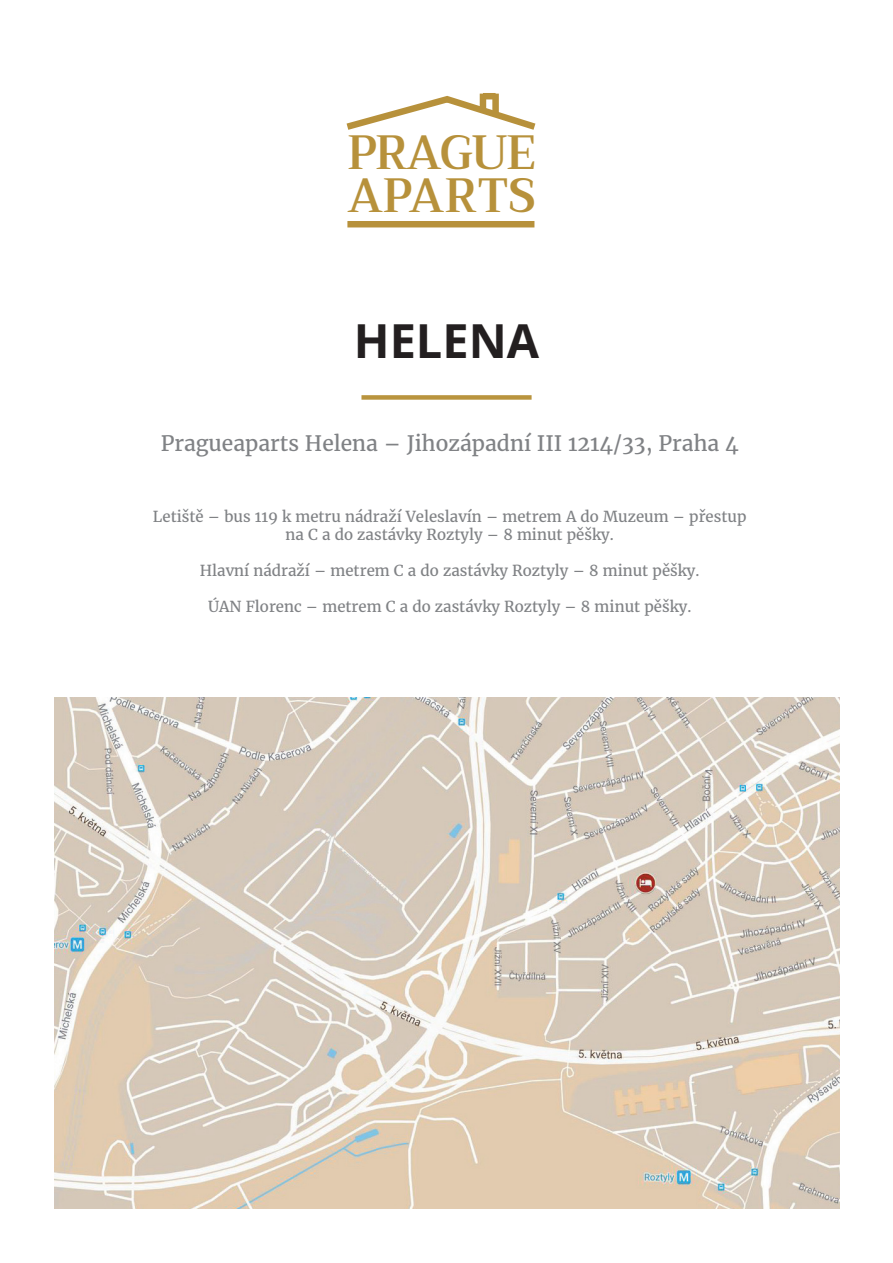
<style>
.page{position:relative;width:893px;height:1263px;background:#fff}
.page>*{position:absolute;margin:0;border:0;box-sizing:border-box;transform-origin:0 0}
.t1{font:700 46.95px "Open Sans";color:#231f20}
.t2{font:600 46.8px/43.3px "Trirong";letter-spacing:-.04em;color:#b7913b}
.t3{font:21px "Merriweather";color:#808285}
.t4{font:15px/18px "Merriweather";color:#808285;text-align:center}
</style>
<div class="page">
<svg style="left:346px;top:93px;width:190px;height:37px"></svg>
<div style="left:347px;top:221px;width:187px;height:6px;background:#b7913b"></div>
<div style="left:492px;top:94px;width:7px;height:19px;background:#b7913b"></div>
<div style="left:480px;top:94px;width:6px;height:18px;background:#b7913b"></div>
<div style="left:483px;top:93px;width:13px;height:6px;background:#b7913b"></div>
<div style="left:361px;top:395px;width:170px;height:5px;background:#b9943e"></div>
<img style="left:54px;top:697px;width:785px;height:512px">
<h2 class="t2" style="left:347px;top:131px;width:190px">PRAGUE<br>APARTS</h2>
<h1 class="t1" style="left:354px;top:308px;width:187px">HELENA</h1>
<h3 class="t3" style="left:161px;top:431px;width:579px">Pragueaparts Helena – Jihozápadní III 1214/33, Praha 4</h3>
<p class="t4" style="left:153px;top:508px;width:595px">Letiště – bus 119 k metru nádraží Veleslavín – metrem A do Muzeum – přestup na C a do zastávky Roztyly – 8 minut pěšky.</p>
<p class="t4" style="left:200px;top:562px;width:501px">Hlavní nádraží – metrem C a do zastávky Roztyly – 8 minut pěšky.</p>
<p class="t4" style="left:208px;top:598px;width:485px">ÚAN Florenc – metrem C a do zastávky Roztyly – 8 minut pěšky.</p>
</div>
